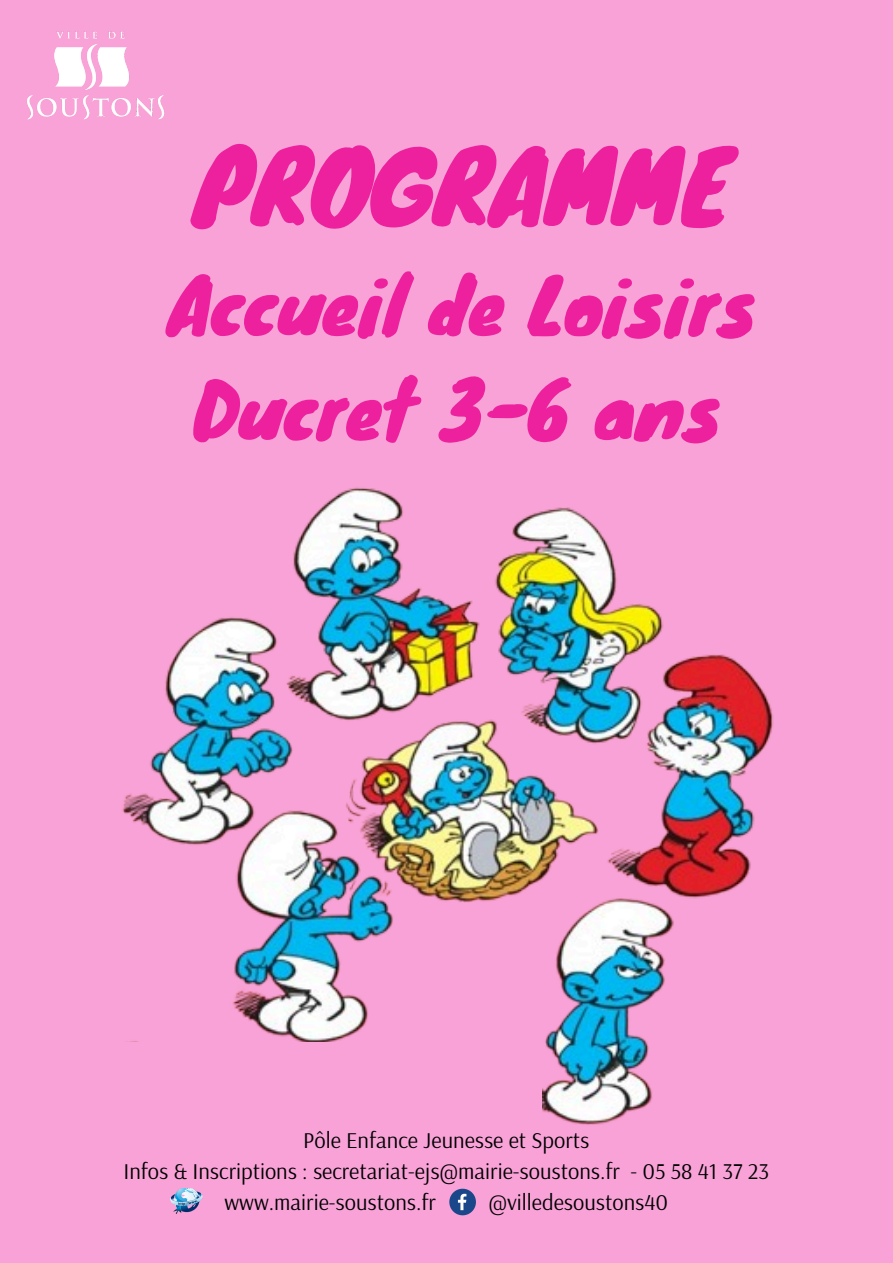
<style>
.page{position:relative;width:893px;height:1263px;background:#f8a2d7}
.page>*{position:absolute;margin:0;border:0;box-sizing:border-box;transform-origin:0 0}
.t1{font:97.5px "Knewave";color:#ed219e}
.t2{font:75px/104.6px "Knewave";color:#ed219e;text-align:center}
.t3{font:22.5px "Arsenal";color:#000}
</style>
<div class="page">
<svg style="left:449px;top:1202px;width:27px;height:13px"></svg>
<img style="left:171px;top:1202px;width:29px;height:12px">
<img style="left:27px;top:31px;width:138px;height:89px">
<img style="left:122px;top:487px;width:652px;height:715px">
<div style="left:89px;top:1042px;width:452px;height:146px;background:#f8a2d7"></div>
<p class="t1" style="left:193px;top:107px;width:539px">PROGRAMME</p>
<p class="t2" style="left:168px;top:250px;width:590px">Accueil de Loisirs<br>Ducret 3-6 ans</p>
<p class="t3" style="left:303px;top:1125px;width:287px">Pôle Enfance Jeunesse et Sports</p>
<p class="t3" style="left:123px;top:1156px;width:647px">Infos &amp; Inscriptions : secretariat-ejs@mairie-soustons.fr - 05 58 41 37 23</p>
<p class="t3" style="left:224px;top:1187px;width:213px">www.mairie-soustons.fr</p>
<p class="t3" style="left:488px;top:1187px;width:181px">@villedesoustons40</p>
</div>
